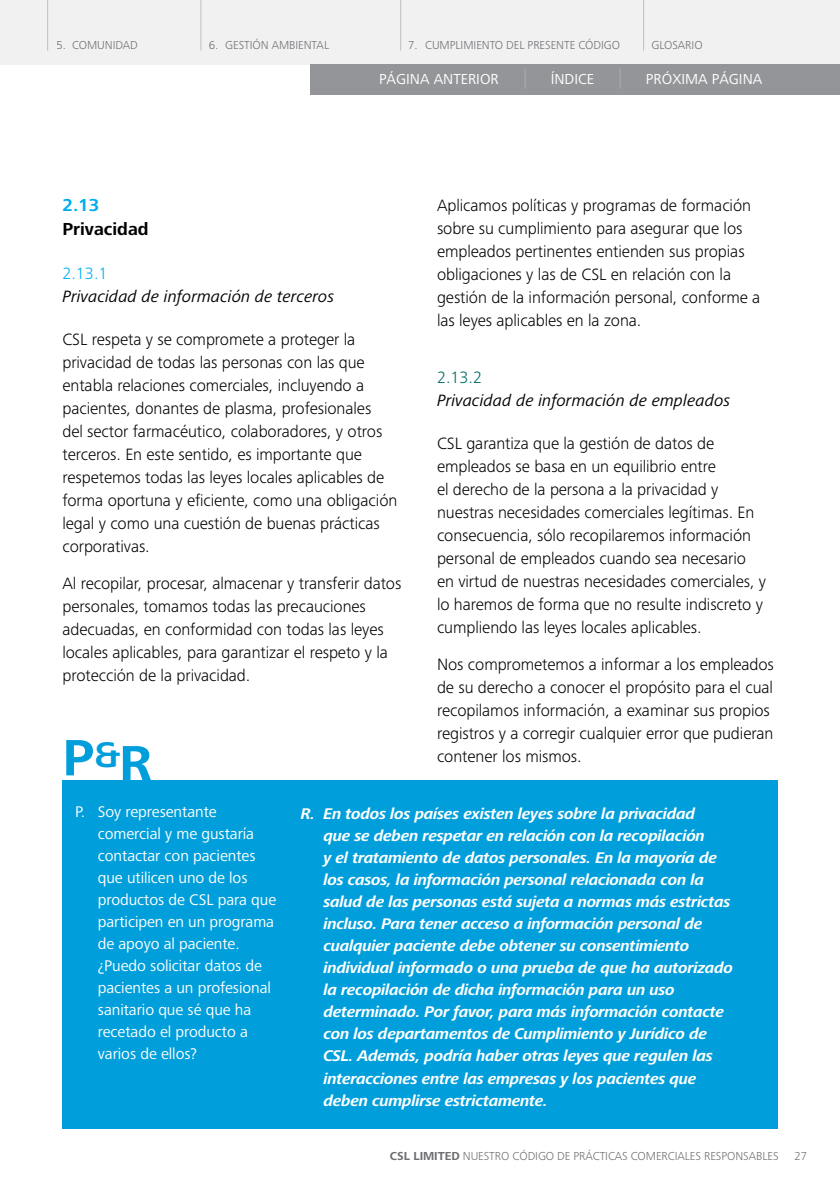
<style>
.page{position:relative;width:840px;height:1191px;background:#fff}
.page>*{position:absolute;margin:0;border:0;box-sizing:border-box;transform-origin:0 0}
.t1{font:700 53px "Frutiger Next LTW1 G";color:#009fdb}
.t2{font:700 18px "Frutiger Next LTW1 G";color:#000}
.t3{font:700 18px "Frutiger Next LTW1 G";color:#00aeef}
.t4{font:300 17px/23px "Frutiger Next LTW1 G";letter-spacing:-.005em;color:#000}
.t5{font:italic 17px "Frutiger Next LTW1 G";color:#000}
.t6{font:300 17px "Frutiger Next LTW1 G";color:#00aeef}
.t7{font:300 17px "Frutiger Next LTW1 G";color:#006a65}
.t8{font:italic 700 16px/22px "Frutiger Next LTW1 G";letter-spacing:-.02em;color:#fff}
.t9{font:16px/22px "Frutiger Next LTW1 G";letter-spacing:-.005em;color:#fff}
.t10{font:15px "Frutiger Next LTW1 G";color:#fff}
.t11{font:300 12px "Frutiger Next LTW1 G";letter-spacing:-.005em;color:#6d6e71}
.s1{font-weight:300;font-size:20px;color:#a7a9ac}
.s2{font-weight:700}
</style>
<div class="page">
<div style="left:0;top:0;width:839px;height:64px;background:#f1f1f2"></div>
<hr style="left:47px;top:0;width:1px;height:51px;background:#bcbec0">
<hr style="left:200px;top:0;width:1px;height:51px;background:#bcbec0">
<hr style="left:400px;top:0;width:1px;height:51px;background:#bcbec0">
<hr style="left:643px;top:0;width:1px;height:51px;background:#bcbec0">
<div style="left:310px;top:64px;width:529px;height:30px;background:#939598"></div>
<div style="left:62px;top:780px;width:715px;height:348px;background:#009fdb"></div>
<p class="t11" style="left:56px;top:39px;width:83px">5. COMUNIDAD</p>
<p class="t11" style="left:209px;top:39px;width:122px">6. GESTIÓN AMBIENTAL</p>
<p class="t11" style="left:408px;top:39px;width:213px">7. CUMPLIMIENTO DEL PRESENTE CÓDIGO</p>
<p class="t11" style="left:651px;top:39px;width:52px">GLOSARIO</p>
<p class="t10" style="left:379px;top:70px;width:150px">PÁGINA ANTERIOR <span class="s1">|</span></p>
<p class="t10" style="left:550px;top:70px;width:73px">ÍNDICE <span class="s1">|</span></p>
<p class="t10" style="left:645px;top:70px;width:118px">PRÓXIMA PÁGINA</p>
<p class="t3" style="left:62px;top:195px;width:39px">2.13</p>
<p class="t2" style="left:62px;top:219px;width:88px">Privacidad</p>
<p class="t6" style="left:62px;top:263px;width:47px">2.13.1</p>
<p class="t5" style="left:62px;top:286px;width:273px">Privacidad de información de terceros</p>
<p class="t4" style="left:62px;top:327px;width:336px">CSL respeta y se compromete a proteger la privacidad de todas las personas con las que entabla relaciones comerciales, incluyendo a pacientes, donantes de plasma, profesionales<br>del sector farmacéutico, colaboradores, y otros terceros. En este sentido, es importante que respetemos todas las leyes locales aplicables de forma oportuna y eficiente, como una obligación legal y como una cuestión de buenas prácticas corporativas.</p>
<p class="t4" style="left:62px;top:572px;width:340px">Al recopilar, procesar, almacenar y transferir datos personales, tomamos todas las precauciones adecuadas, en conformidad con todas las leyes locales aplicables, para garantizar el respeto y la protección de la privacidad.</p>
<h1 class="t1" style="left:62px;top:730px;width:91px">P<sup>&amp;</sup>R</h1>
<p class="t4" style="left:437px;top:194px;width:324px">Aplicamos políticas y programas de formación sobre su cumplimiento para asegurar que los empleados pertinentes entienden sus propias obligaciones y las de CSL en relación con la gestión de la información personal, conforme a las leyes aplicables en la zona.</p>
<p class="t7" style="left:437px;top:368px;width:47px">2.13.2</p>
<p class="t5" style="left:437px;top:391px;width:295px">Privacidad de información de empleados</p>
<p class="t4" style="left:437px;top:432px;width:330px">CSL garantiza que la gestión de datos de empleados se basa en un equilibrio entre<br>el derecho de la persona a la privacidad y nuestras necesidades comerciales legítimas. En consecuencia, sólo recopilaremos información personal de empleados cuando sea necesario en virtud de nuestras necesidades comerciales, y lo haremos de forma que no resulte indiscreto y cumpliendo las leyes locales aplicables.</p>
<p class="t4" style="left:437px;top:653px;width:338px">Nos comprometemos a informar a los empleados de su derecho a conocer el propósito para el cual recopilamos información, a examinar sus propios registros y a corregir cualquier error que pudieran contener los mismos.</p>
<p class="t9" style="left:98px;top:801px;width:180px;text-indent:-23px">P. Soy representante comercial y me gustaría contactar con pacientes que utilicen uno de los productos de CSL para que participen en un programa de apoyo al paciente. ¿Puedo solicitar datos de pacientes a un profesional sanitario que sé que ha recetado el producto a varios de ellos?</p>
<p class="t8" style="left:323px;top:803px;width:411px;text-indent:-23px">R. En todos los países existen leyes sobre la privacidad<br>que se deben respetar en relación con la recopilación<br>y el tratamiento de datos personales. En la mayoría de los casos, la información personal relacionada con la salud de las personas está sujeta a normas más estrictas incluso. Para tener acceso a información personal de cualquier paciente debe obtener su consentimiento individual informado o una prueba de que ha autorizado la recopilación de dicha información para un uso determinado. Por favor, para más información contacte con los departamentos de Cumplimiento y Jurídico de CSL. Además, podría haber otras leyes que regulen las interacciones entre las empresas y los pacientes que deben cumplirse estrictamente.</p>
<p class="t11" style="left:389px;top:1149px;width:390px"><span class="s2">CSL LIMITED</span> NUESTRO CÓDIGO DE PRÁCTICAS COMERCIALES RESPONSABLES</p>
<p class="t11" style="left:794px;top:1149px;width:14px">27</p>
</div>
